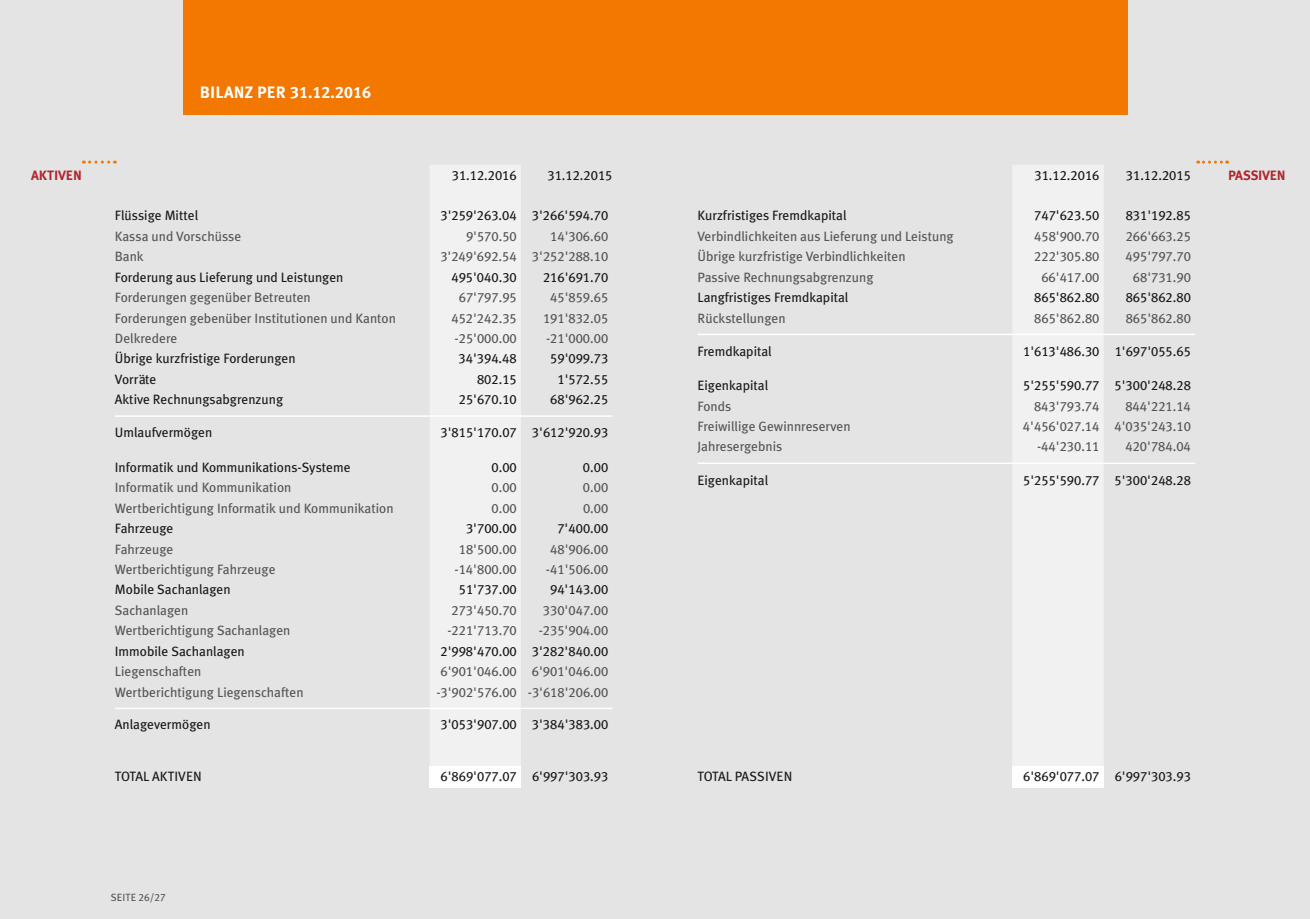
<style>
.page{position:relative;width:1310px;height:919px;background:#fff}
.page>*{position:absolute;margin:0;border:0;box-sizing:border-box;transform-origin:0 0}
.t1{font:16.5px "Meta Plus Bold Caps";letter-spacing:.01em;color:#fff}
.t2{font:13.5px "Meta Plus";color:#555554}
.t3{font:13.5px "Meta Plus Book Caps";color:#191918}
.t4{font:13.5px "Meta Plus Book Caps";color:#555554}
.t5{font:13.5px "Meta Plus";color:#191918}
.t6{font:700 13.5px "Meta Plus";letter-spacing:-.01em;color:#b2262d}
.t7{font:10.5px "Meta Plus Book Caps";color:#555554}
.s1{font-family:"Meta Plus";font-weight:700}
</style>
<div class="page">
<div style="left:0;top:0;width:1310px;height:918px;background:#e4e4e4"></div>
<svg style="left:1197px;top:160px;width:30px;height:3px"></svg>
<div style="left:183px;top:0;width:944px;height:115px;background:#f37802"></div>
<svg style="left:90px;top:160px;width:25px;height:3px"></svg>
<div style="left:430px;top:165px;width:91px;height:601px;background:#f1f1f1"></div>
<div style="left:429px;top:766px;width:92px;height:21px;background:#fff"></div>
<hr style="left:115px;top:415px;width:314px;height:2px;background:#fff">
<hr style="left:429px;top:415px;width:92px;height:2px;background:#fff">
<hr style="left:521px;top:415px;width:91px;height:2px;background:#fff">
<hr style="left:115px;top:707px;width:314px;height:2px;background:#fff">
<hr style="left:429px;top:707px;width:92px;height:2px;background:#fff">
<hr style="left:521px;top:707px;width:91px;height:2px;background:#fff">
<div style="left:1012px;top:165px;width:91px;height:601px;background:#f1f1f1"></div>
<div style="left:1012px;top:766px;width:91px;height:21px;background:#fff"></div>
<hr style="left:697px;top:333px;width:315px;height:2px;background:#fff">
<hr style="left:697px;top:462px;width:315px;height:2px;background:#fff">
<hr style="left:1012px;top:333px;width:91px;height:2px;background:#fff">
<hr style="left:1103px;top:333px;width:92px;height:2px;background:#fff">
<hr style="left:1012px;top:462px;width:91px;height:2px;background:#fff">
<hr style="left:1103px;top:462px;width:92px;height:2px;background:#fff">
<p class="t1" style="left:200px;top:83px;width:173px"><span class="s1">BILANZ PER</span> 31.12.2016</p>
<p class="t3" style="left:452px;top:167px;width:66px">31.12.2016</p>
<p class="t3" style="left:547px;top:167px;width:66px">31.12.2015</p>
<p class="t3" style="left:1034px;top:167px;width:66px">31.12.2016</p>
<p class="t3" style="left:1126px;top:167px;width:66px">31.12.2015</p>
<p class="t6" style="left:31px;top:168px;width:52px">AKTIVEN</p>
<p class="t6" style="left:1228px;top:168px;width:59px">PASSIVEN</p>
<p class="t5" style="left:115px;top:208px;width:85px">Flüssige Mittel</p>
<p class="t3" style="left:440px;top:208px;width:169px">3'259'263.04 3'266'594.70</p>
<p class="t2" style="left:115px;top:228px;width:128px">Kassa und Vorschüsse</p>
<p class="t4" style="left:466px;top:228px;width:52px">9'570.50</p>
<p class="t4" style="left:550px;top:228px;width:60px">14'306.60</p>
<p class="t2" style="left:115px;top:249px;width:30px">Bank</p>
<p class="t4" style="left:440px;top:249px;width:169px">3'249'692.54 3'252'288.10</p>
<p class="t5" style="left:115px;top:269px;width:230px">Forderung aus Lieferung und Leistungen</p>
<p class="t3" style="left:451px;top:269px;width:67px">495'040.30</p>
<p class="t3" style="left:543px;top:269px;width:67px">216'691.70</p>
<p class="t2" style="left:115px;top:289px;width:197px">Forderungen gegenüber Betreuten</p>
<p class="t4" style="left:459px;top:289px;width:59px">67'797.95</p>
<p class="t4" style="left:550px;top:289px;width:60px">45'859.65</p>
<p class="t2" style="left:115px;top:310px;width:283px">Forderungen gebenüber Institutionen und Kanton</p>
<p class="t4" style="left:451px;top:310px;width:67px">452'242.35</p>
<p class="t4" style="left:543px;top:310px;width:67px">191'832.05</p>
<p class="t2" style="left:115px;top:330px;width:64px">Delkredere</p>
<p class="t4" style="left:454px;top:330px;width:64px">-25'000.00</p>
<p class="t4" style="left:546px;top:330px;width:64px">-21'000.00</p>
<p class="t5" style="left:115px;top:351px;width:182px">Übrige kurzfristige Forderungen</p>
<p class="t3" style="left:458px;top:351px;width:60px">34'394.48</p>
<p class="t3" style="left:550px;top:351px;width:59px">59'099.73</p>
<p class="t5" style="left:115px;top:371px;width:43px">Vorräte</p>
<p class="t3" style="left:477px;top:371px;width:41px">802.15</p>
<p class="t3" style="left:557px;top:371px;width:52px">1'572.55</p>
<p class="t5" style="left:115px;top:391px;width:170px">Aktive Rechnungsabgrenzung</p>
<p class="t3" style="left:459px;top:391px;width:59px">25'670.10</p>
<p class="t3" style="left:550px;top:391px;width:59px">68'962.25</p>
<p class="t5" style="left:115px;top:425px;width:99px">Umlaufvermögen</p>
<p class="t3" style="left:440px;top:425px;width:169px">3'815'170.07 3'612'920.93</p>
<p class="t5" style="left:115px;top:459px;width:237px">Informatik und Kommunikations-Systeme</p>
<p class="t3" style="left:491px;top:459px;width:27px">0.00</p>
<p class="t3" style="left:583px;top:459px;width:27px">0.00</p>
<p class="t2" style="left:115px;top:479px;width:178px">Informatik und Kommunikation</p>
<p class="t4" style="left:491px;top:480px;width:27px">0.00</p>
<p class="t4" style="left:583px;top:480px;width:27px">0.00</p>
<p class="t2" style="left:115px;top:500px;width:280px">Wertberichtigung Informatik und Kommunikation</p>
<p class="t4" style="left:491px;top:500px;width:27px">0.00</p>
<p class="t4" style="left:583px;top:500px;width:27px">0.00</p>
<p class="t5" style="left:115px;top:520px;width:60px">Fahrzeuge</p>
<p class="t3" style="left:466px;top:520px;width:52px">3'700.00</p>
<p class="t3" style="left:557px;top:520px;width:52px">7'400.00</p>
<p class="t2" style="left:115px;top:541px;width:60px">Fahrzeuge</p>
<p class="t4" style="left:459px;top:541px;width:59px">18'500.00</p>
<p class="t4" style="left:550px;top:541px;width:60px">48'906.00</p>
<p class="t2" style="left:115px;top:561px;width:162px">Wertberichtigung Fahrzeuge</p>
<p class="t4" style="left:454px;top:561px;width:64px">-14'800.00</p>
<p class="t4" style="left:546px;top:561px;width:64px">-41'506.00</p>
<p class="t5" style="left:115px;top:582px;width:117px">Mobile Sachanlagen</p>
<p class="t3" style="left:459px;top:582px;width:59px">51'737.00</p>
<p class="t3" style="left:550px;top:582px;width:60px">94'143.00</p>
<p class="t2" style="left:115px;top:602px;width:75px">Sachanlagen</p>
<p class="t4" style="left:451px;top:602px;width:67px">273'450.70</p>
<p class="t4" style="left:543px;top:602px;width:67px">330'047.00</p>
<p class="t2" style="left:115px;top:622px;width:177px">Wertberichtigung Sachanlagen</p>
<p class="t4" style="left:447px;top:622px;width:71px">-221'713.70</p>
<p class="t4" style="left:539px;top:622px;width:71px">-235'904.00</p>
<p class="t5" style="left:115px;top:643px;width:131px">Immobile Sachanlagen</p>
<p class="t3" style="left:440px;top:643px;width:169px">2'998'470.00 3'282'840.00</p>
<p class="t2" style="left:115px;top:663px;width:88px">Liegenschaften</p>
<p class="t4" style="left:440px;top:663px;width:169px">6'901'046.00 6'901'046.00</p>
<p class="t2" style="left:115px;top:684px;width:190px">Wertberichtigung Liegenschaften</p>
<p class="t4" style="left:436px;top:684px;width:173px">-3'902'576.00 -3'618'206.00</p>
<p class="t5" style="left:115px;top:716px;width:97px">Anlagevermögen</p>
<p class="t3" style="left:440px;top:716px;width:169px">3'053'907.00 3'384'383.00</p>
<p class="t5" style="left:115px;top:768px;width:88px">TOTAL AKTIVEN</p>
<p class="t3" style="left:440px;top:768px;width:169px">6'869'077.07 6'997'303.93</p>
<p class="t7" style="left:111px;top:890px;width:56px">SEITE 26/27</p>
<p class="t5" style="left:697px;top:208px;width:151px">Kurzfristiges Fremdkapital</p>
<p class="t3" style="left:1034px;top:208px;width:67px">747'623.50</p>
<p class="t3" style="left:1125px;top:208px;width:67px">831'192.85</p>
<p class="t2" style="left:697px;top:228px;width:258px">Verbindlichkeiten aus Lieferung und Leistung</p>
<p class="t4" style="left:1034px;top:228px;width:67px">458'900.70</p>
<p class="t4" style="left:1125px;top:228px;width:67px">266'663.25</p>
<p class="t2" style="left:697px;top:249px;width:209px">Übrige kurzfristige Verbindlichkeiten</p>
<p class="t4" style="left:1034px;top:249px;width:67px">222'305.80</p>
<p class="t4" style="left:1125px;top:249px;width:67px">495'797.70</p>
<p class="t2" style="left:697px;top:269px;width:177px">Passive Rechnungsabgrenzung</p>
<p class="t4" style="left:1041px;top:269px;width:60px">66'417.00</p>
<p class="t4" style="left:1133px;top:269px;width:59px">68'731.90</p>
<p class="t5" style="left:697px;top:289px;width:152px">Langfristiges Fremdkapital</p>
<p class="t3" style="left:1034px;top:289px;width:67px">865'862.80</p>
<p class="t3" style="left:1125px;top:289px;width:67px">865'862.80</p>
<p class="t2" style="left:697px;top:310px;width:90px">Rückstellungen</p>
<p class="t4" style="left:1034px;top:310px;width:67px">865'862.80</p>
<p class="t4" style="left:1125px;top:310px;width:67px">865'862.80</p>
<p class="t5" style="left:697px;top:343px;width:76px">Fremdkapital</p>
<p class="t3" style="left:1023px;top:343px;width:169px">1'613'486.30 1'697'055.65</p>
<p class="t5" style="left:697px;top:377px;width:72px">Eigenkapital</p>
<p class="t3" style="left:1023px;top:377px;width:169px">5'255'590.77 5'300'248.28</p>
<p class="t2" style="left:697px;top:398px;width:35px">Fonds</p>
<p class="t4" style="left:1034px;top:398px;width:67px">843'793.74</p>
<p class="t4" style="left:1125px;top:398px;width:67px">844'221.14</p>
<p class="t2" style="left:697px;top:418px;width:154px">Freiwillige Gewinnreserven</p>
<p class="t4" style="left:1023px;top:418px;width:169px">4'456'027.14 4'035'243.10</p>
<p class="t2" style="left:697px;top:439px;width:86px">Jahresergebnis</p>
<p class="t4" style="left:1037px;top:439px;width:64px">-44'230.11</p>
<p class="t4" style="left:1125px;top:439px;width:67px">420'784.04</p>
<p class="t5" style="left:697px;top:472px;width:72px">Eigenkapital</p>
<p class="t3" style="left:1023px;top:472px;width:169px">5'255'590.77 5'300'248.28</p>
<p class="t5" style="left:697px;top:768px;width:96px">TOTAL PASSIVEN</p>
<p class="t3" style="left:1023px;top:768px;width:169px">6'869'077.07 6'997'303.93</p>
</div>
